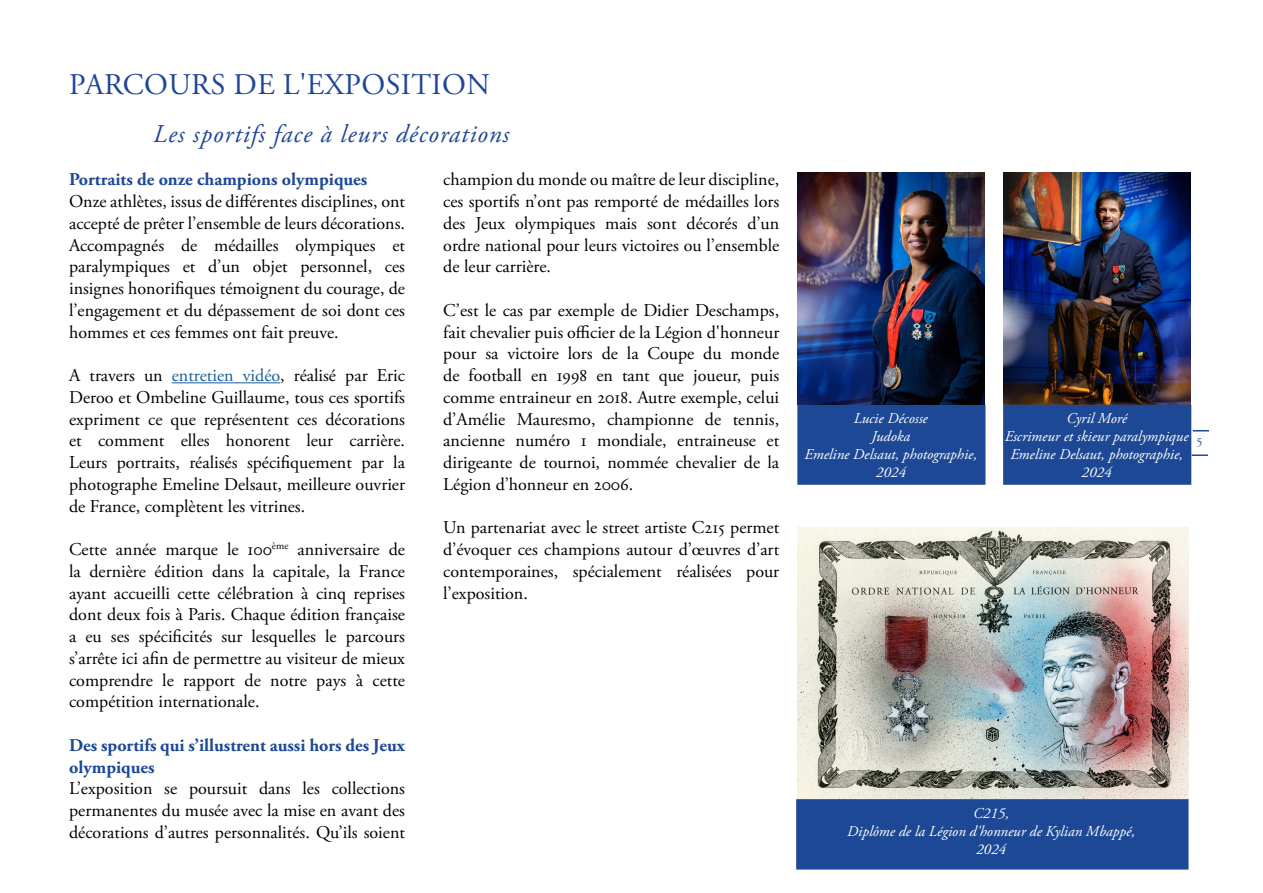
<style>
.page{position:relative;width:1263px;height:893px;background:#fff}
.page>*{position:absolute;margin:0;border:0;box-sizing:border-box;transform-origin:0 0}
.t1{font:30px "Adobe Garamond Pro";letter-spacing:.015em;color:#204698}
.t2{font:italic 25.5px "Adobe Garamond Pro";letter-spacing:.04em;color:#204698}
.t3{font:18px/21.8px "Adobe Garamond Pro";color:#000001;text-align:justify}
.t4{font:700 18px/21.8px "Adobe Garamond Pro";color:#1c4896}
.t5{font:italic 15px/18px "Adobe Garamond Pro";color:#fff;text-align:center}
.t6{font:12px "Adobe Garamond Pro";color:#1c4896}
.s1{color:#175d9e}
</style>
<div class="page">
<div style="left:797px;top:405px;width:188px;height:80px;background:#1c4896;border:2px solid #1c4896"></div>
<img style="left:797px;top:172px;width:188px;height:233px">
<hr style="left:172px;top:382px;width:108px;height:1px;background:#175d9e">
<svg style="left:1193px;top:430px;width:16px;height:1px"></svg>
<svg style="left:1192px;top:454px;width:16px;height:2px"></svg>
<img style="left:797px;top:527px;width:391px;height:272px">
<img style="left:1003px;top:172px;width:188px;height:233px">
<div style="left:1003px;top:405px;width:188px;height:80px;background:#1c4896;border:2px solid #1c4896"></div>
<div style="left:796px;top:799px;width:392px;height:71px;background:#1c4896;border:2px solid #1c4896"></div>
<p class="t1" style="left:69px;top:67px;width:422px">PARCOURS DE L'EXPOSITION</p>
<p class="t2" style="left:153px;top:118px;width:358px">Les sportifs face à leurs décorations</p>
<p class="t4" style="left:69px;top:169px;width:300px">Portraits de onze champions olympiques</p>
<p class="t3" style="left:69px;top:191px;width:337px">Onze athlètes, issus de différentes disciplines, ont accepté de prêter l’ensemble de leurs décorations.<br>Accompagnés de médailles olympiques et paralympiques et d’un objet personnel, ces insignes honorifiques témoignent du courage, de l’engagement et du dépassement de soi dont ces hommes et ces femmes ont fait preuve.</p>
<p class="t3" style="left:69px;top:365px;width:338px">A travers un <span class="s1">entretien vidéo</span>, réalisé par Eric Deroo et Ombeline Guillaume, tous ces sportifs expriment ce que représentent ces décorations et comment elles honorent leur carrière.<br>Leurs portraits, réalisés spécifiquement par la photographe Emeline Delsaut, meilleure ouvrier de France, complètent les vitrines.</p>
<p class="t3" style="left:69px;top:539px;width:337px">Cette année marque le 100<sup>ème</sup> anniversaire de la dernière édition dans la capitale, la France ayant accueilli cette célébration à cinq reprises dont deux fois à Paris. Chaque édition française a eu ses spécificités sur lesquelles le parcours s’arrête ici afin de permettre au visiteur de mieux comprendre le rapport de notre pays à cette compétition internationale.</p>
<p class="t4" style="left:69px;top:735px;width:337px">Des sportifs qui s’illustrent aussi hors des Jeux olympiques</p>
<p class="t3" style="left:69px;top:778px;width:337px">L’exposition se poursuit dans les collections permanentes du musée avec la mise en avant des décorations d’autres personnalités. Qu’ils soient</p>
<p class="t3" style="left:443px;top:169px;width:337px">champion du monde ou maître de leur discipline, ces sportifs n’ont pas remporté de médailles lors des Jeux olympiques mais sont décorés d’un ordre national pour leurs victoires ou l’ensemble de leur carrière.</p>
<p class="t3" style="left:443px;top:300px;width:338px">C’est le cas par exemple de Didier Deschamps, fait chevalier puis officier de la Légion d'honneur pour sa victoire lors de la Coupe du monde de football en 1998 en tant que joueur, puis comme entraineur en 2018. Autre exemple, celui d’Amélie Mauresmo, championne de tennis, ancienne numéro 1 mondiale, entraineuse et dirigeante de tournoi, nommée chevalier de la Légion d’honneur en 2006.</p>
<p class="t3" style="left:443px;top:517px;width:337px">Un partenariat avec le street artiste C215 permet d’évoquer ces champions autour d’œuvres d’art contemporaines, spécialement réalisées pour l’exposition.</p>
<p class="t5" style="left:854px;top:410px;width:75px">Lucie Décosse</p>
<p class="t5" style="left:871px;top:428px;width:40px">Judoka</p>
<p class="t5" style="left:804px;top:446px;width:174px">Emeline Delsaut, photographie,<br>2024</p>
<p class="t5" style="left:1066px;top:410px;width:62px">Cyril Moré</p>
<p class="t5" style="left:1005px;top:428px;width:185px">Escrimeur et skieur paralympique<br>Emeline Delsaut, photographie,<br>2024</p>
<p class="t6" style="left:1196px;top:435px;width:7px">5</p>
<p class="t5" style="left:973px;top:804px;width:37px">C215,</p>
<p class="t5" style="left:847px;top:822px;width:289px">Diplôme de la Légion d'honneur de Kylian Mbappé,</p>
<p class="t5" style="left:976px;top:840px;width:31px">2024</p>
</div>
